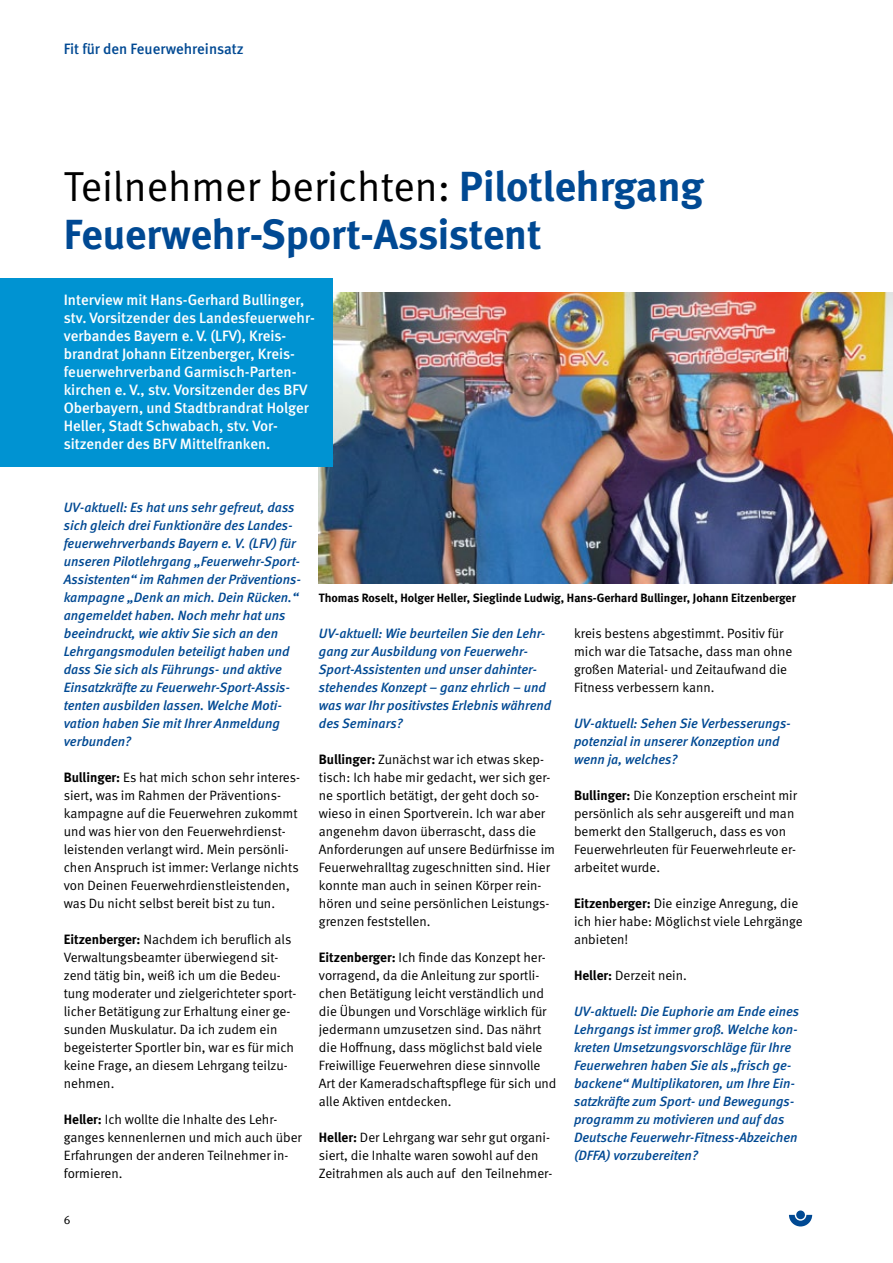
<style>
.page{position:relative;width:893px;height:1263px;background:#fff}
.page>*{position:absolute;margin:0;border:0;box-sizing:border-box;transform-origin:0 0}
.DGUV_Titel{font:700 42px/48px "DGUV Meta";color:#004993}
.DGUV_Vorwort{font:500 15px/18px "DGUV Meta";color:#fff}
.t1{font:500 15px "DGUV Meta";color:#004993}
.DGUV_GS{font:13.5px/18px "DGUV Meta";color:#000}
.DGUV_ZT_Interview{font:italic 500 13.5px/18px "DGUV Meta";color:#004993}
.DGUV_GS-2{font:italic 500 13.5px/18px "DGUV Meta";color:#004993}
.DGUV_BU{font:700 12px "DGUV Meta";color:#000}
.t2{font:12px "DGUV Meta";color:#000}
.s1{font-weight:400;color:#000}
.s2{font-weight:700}
</style>
<div class="page">
<svg style="left:789px;top:1215px;width:23px;height:11px"></svg>
<div style="left:796px;top:1210px;width:9px;height:9px;background:#004993;border-radius:50%"></div>
<img style="left:319px;top:293px;width:574px;height:291px">
<div style="left:0;top:278px;width:332px;height:188px;background:#0093d2"></div>
<p class="t1" style="left:64px;top:40px;width:181px">Fit für den Feuerwehreinsatz</p>
<p class="DGUV_Titel" style="left:64px;top:164px;width:641px"><span class="s1">Teilnehmer berichten:</span> Pilotlehrgang<br>Feuerwehr-Sport-Assistent</p>
<p class="DGUV_Vorwort" style="left:64px;top:291px;width:253px">Interview mit Hans-Gerhard Bullinger, stv. Vorsitzender des Landesfeuerwehr&shy;verbandes Bayern e. V. (LFV), Kreis&shy;brandrat Johann Eitzenberger, Kreis&shy;feuerwehrverband Garmisch-Parten&shy;kirchen e. V., stv. Vorsitzender des BFV Oberbayern, und Stadtbrandrat Holger Heller, Stadt Schwabach, stv. Vor&shy;sitzender des BFV Mittelfranken.</p>
<p class="DGUV_GS-2" style="left:64px;top:498px;width:238px">UV-aktuell: Es hat uns sehr gefreut, dass sich gleich drei Funktionäre des Landes&shy;feuerwehrverbands Bayern e. V. (LFV) für unseren Pilotlehrgang „Feuerwehr-Sport-Assistenten“ im Rahmen der Präventions&shy;kampagne „Denk an mich. Dein Rücken.“ angemeldet haben. Noch mehr hat uns beeindruckt, wie aktiv Sie sich an den Lehrgangsmodulen beteiligt haben und dass Sie sich als Führungs- und aktive Einsatzkräfte zu Feuerwehr-Sport-Assis&shy;tenten ausbilden lassen. Welche Moti&shy;vation haben Sie mit Ihrer Anmeldung verbunden?</p>
<p class="DGUV_GS" style="left:64px;top:768px;width:238px"><span class="s2">Bullinger:</span> Es hat mich schon sehr interes&shy;siert, was im Rahmen der Präventions&shy;kampagne auf die Feuerwehren zukommt und was hier von den Feuerwehrdienst&shy;leistenden verlangt wird. Mein persönli&shy;chen Anspruch ist immer: Verlange nichts von Deinen Feuerwehrdienstleistenden, was Du nicht selbst bereit bist zu tun.</p>
<p class="DGUV_GS" style="left:64px;top:930px;width:234px"><span class="s2">Eitzenberger:</span> Nachdem ich beruflich als Verwaltungsbeamter überwiegend sit&shy;zend tätig bin, weiß ich um die Bedeu&shy;tung moderater und zielgerichteter sport&shy;licher Betätigung zur Erhaltung einer ge&shy;sunden Muskulatur. Da ich zudem ein begeisterter Sportler bin, war es für mich keine Frage, an diesem Lehrgang teilzu&shy;nehmen.</p>
<p class="DGUV_GS" style="left:64px;top:1110px;width:240px"><span class="s2">Heller:</span> Ich wollte die Inhalte des Lehr&shy;ganges kennenlernen und mich auch über<br>Erfahrungen der anderen Teilnehmer in&shy;formieren.</p>
<p class="t2" style="left:64px;top:1213px;width:8px">6</p>
<p class="DGUV_BU" style="left:319px;top:590px;width:478px">Thomas Roselt, Holger Heller, Sieglinde Ludwig, Hans-Gerhard Bullinger, Johann Eitzenberger</p>
<p class="DGUV_ZT_Interview" style="left:319px;top:624px;width:234px">UV-aktuell: Wie beurteilen Sie den Lehr&shy;gang zur Ausbildung von Feuerwehr-Sport-Assistenten und unser dahinter&shy;stehendes Konzept – ganz ehrlich – und was war Ihr positivstes Erlebnis während des Seminars?</p>
<p class="DGUV_GS" style="left:319px;top:750px;width:238px"><span class="s2">Bullinger:</span> Zunächst war ich etwas skep&shy;tisch: Ich habe mir gedacht, wer sich ger&shy;ne sportlich betätigt, der geht doch so&shy;wieso in einen Sportverein. Ich war aber angenehm davon überrascht, dass die Anforderungen auf unsere Bedürfnisse im Feuerwehralltag zugeschnitten sind. Hier konnte man auch in seinen Körper rein&shy;hören und seine persönlichen Leistungs&shy;grenzen feststellen.</p>
<p class="DGUV_GS" style="left:319px;top:948px;width:239px"><span class="s2">Eitzenberger:</span> Ich finde das Konzept her&shy;vorragend, da die Anleitung zur sportli&shy;chen Betätigung leicht verständlich und die Übungen und Vorschläge wirklich für jedermann umzusetzen sind. Das nährt die Hoffnung, dass möglichst bald viele Freiwillige Feuerwehren diese sinnvolle Art der Kameradschaftspflege für sich und alle Aktiven entdecken.</p>
<p class="DGUV_GS" style="left:319px;top:1128px;width:235px"><span class="s2">Heller:</span> Der Lehrgang war sehr gut organi&shy;siert, die Inhalte waren sowohl auf den<br>Zeitrahmen als auch auf den Teilnehmer-</p>
<p class="DGUV_GS" style="left:574px;top:624px;width:220px">kreis bestens abgestimmt. Positiv für mich war die Tatsache, dass man ohne großen Material- und Zeitaufwand die Fitness verbessern kann.</p>
<p class="DGUV_ZT_Interview" style="left:574px;top:714px;width:218px">UV-aktuell: Sehen Sie Verbesserungs&shy;potenzial in unserer Konzeption und wenn ja, welches?</p>
<p class="DGUV_GS" style="left:574px;top:786px;width:224px"><span class="s2">Bullinger:</span> Die Konzeption erscheint mir persönlich als sehr ausgereift und man bemerkt den Stallgeruch, dass es von Feuerwehrleuten für Feuerwehrleute er&shy;arbeitet wurde.</p>
<p class="DGUV_GS" style="left:574px;top:894px;width:230px"><span class="s2">Eitzenberger:</span> Die einzige Anregung, die ich hier habe: Möglichst viele Lehrgänge anbieten!</p>
<p class="DGUV_GS" style="left:574px;top:966px;width:114px"><span class="s2">Heller:</span> Derzeit nein.</p>
<p class="DGUV_ZT_Interview" style="left:574px;top:1002px;width:227px">UV-aktuell: Die Euphorie am Ende eines Lehrgangs ist immer groß. Welche kon&shy;kreten Umsetzungsvorschläge für Ihre Feuerwehren haben Sie als „frisch ge&shy;backene“ Multiplikatoren, um Ihre Ein&shy;satzkräfte zum Sport- und Bewegungs&shy;programm zu motivieren und auf das Deutsche Feuerwehr-Fitness-Abzeichen (DFFA) vorzubereiten?</p>
</div>
